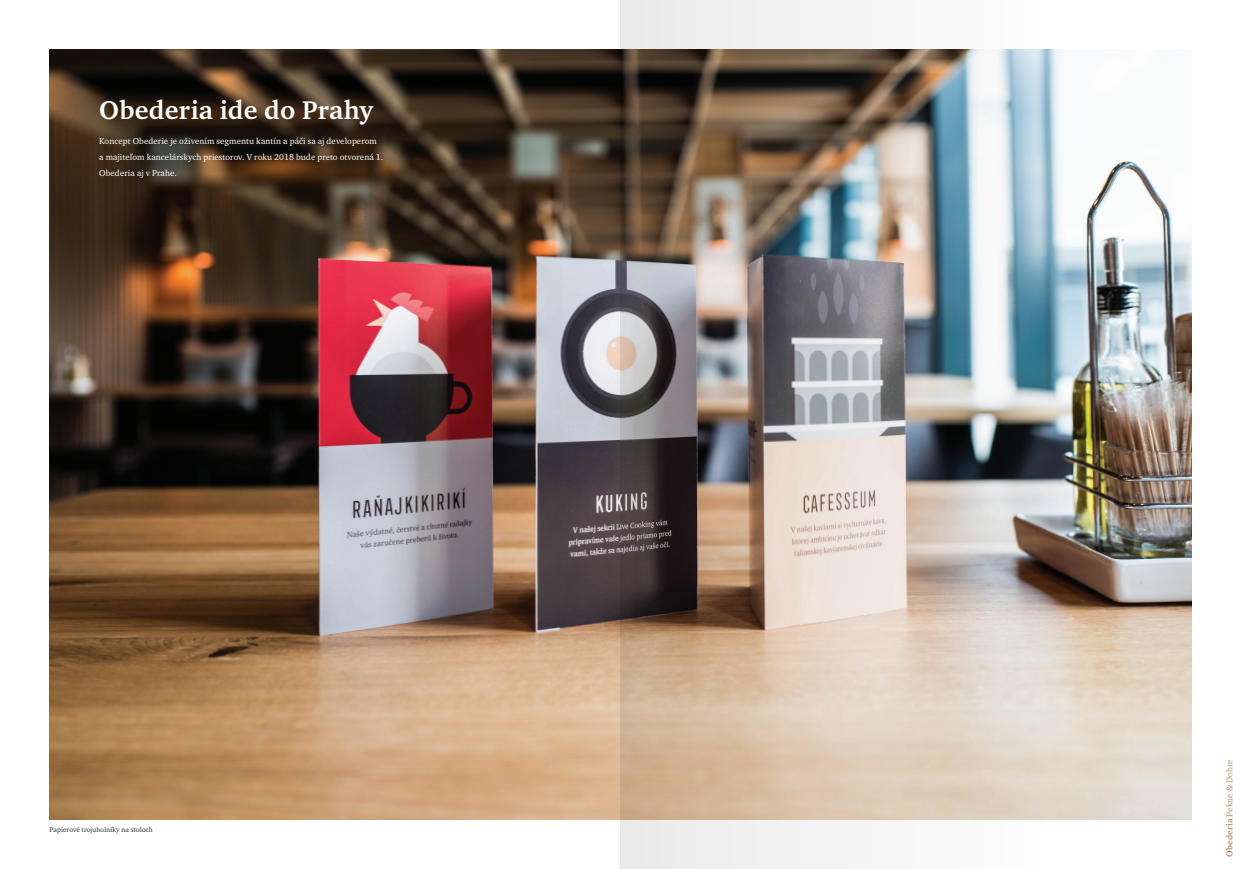
<style>
.page{position:relative;width:1241px;height:869px;background:#fff}
.page>*{position:absolute;margin:0;border:0;box-sizing:border-box;transform-origin:0 0}
.t1{font:700 26.25px "Charter ITC Pro";letter-spacing:.01em;color:#fff}
.t2{font:8.75px/15.8px "Charter ITC Pro";letter-spacing:.01em;color:#fff}
.t3{font:8.75px "Charter ITC Pro";letter-spacing:.01em;color:#bb9367}
.t4{font:7px "Charter ITC Pro";letter-spacing:.01em;color:#322d2c}
.s1{font-weight:700}
</style>
<div class="page">
<img style="left:50px;top:50px;width:1141px;height:769px">
<img style="left:620px;top:0;width:440px;height:868px">
<h1 class="t1" style="left:99px;top:93px;width:275px">Obederia ide do Prahy</h1>
<p class="t2" style="left:99px;top:133px;width:285px">Koncept Obederie je oživením segmentu kantín a páči sa aj developerom a majiteľom kancelárskych priestorov. V roku 2018 bude preto otvorená 1.<br>Obederia aj v Prahe.</p>
<p class="t4" style="left:50px;top:824px;width:105px">Papierové trojuholníky na stoloch</p>
<p class="t3" style="left:1223px;top:856px;width:99px;rotate:-90deg"><span class="s1">Obederia</span> Pekne &amp; Dobre</p>
</div>
